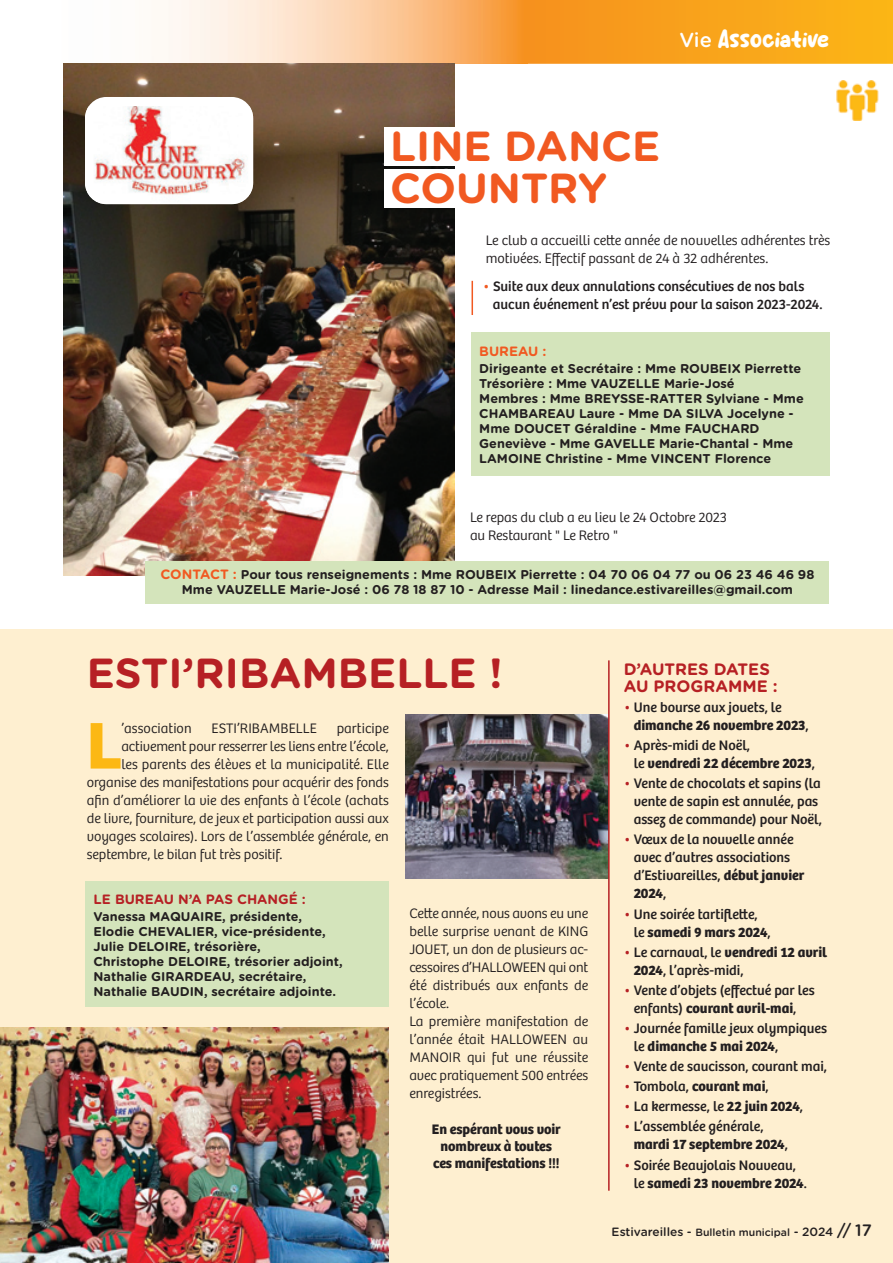
<style>
.page{position:relative;width:893px;height:1263px;background:#fff}
.page>*{position:absolute;margin:0;border:0;box-sizing:border-box;transform-origin:0 0}
.t1{font:700 68.4px "Bree";color:#fcb814}
.t2{font:700 42px "Gotham Rounded";color:#b62024}
.t3{font:700 42px/42px "Gotham Rounded";color:#f15921}
.t4{font:19.5px "Delight Coffee";color:#fff}
.t5{font:700 16.5px/16.5px "Gotham Rounded";color:#b62024}
.t6{font:300 14.25px/18px "Bree";letter-spacing:-.005em;color:#231f20;text-align:justify}
.t7{font:14.25px/18px "Bree";color:#231f20}
.t8{font:700 14.25px/17.2px "Bree";letter-spacing:-.005em;color:#231f20}
.t9{font:700 13.5px "Gotham Rounded";color:#b62024}
.t10{font:700 13.5px "Gotham Rounded";color:#f15921}
.t11{font:700 12.75px/15px "Gotham Rounded";color:#231f20}
.t12{font:500 12px "Gotham Rounded";color:#231f20}
.s1{font-family:"Gotham Rounded";font-weight:500;font-size:20.25px}
.s2{color:#f15921}
.s3{font-size:13.5px;color:#f15921}
.s4{color:#b62024}
.s5{font-weight:700}
.s6{font-weight:400;color:#b62024}
.s7{font-weight:400}
.s8{font-size:10.5px}
.s9{font-size:16.5px}
</style>
<div class="page">
<div style="left:0;top:629px;width:893px;height:634px;background:#feefd0"></div>
<img style="left:0;top:1027px;width:389px;height:236px">
<img style="left:406px;top:714px;width:202px;height:164px">
<svg style="left:528px;top:0;width:365px;height:64px;background:#f8a31b"></svg>
<img style="left:63px;top:0;width:465px;height:71px">
<img style="left:64px;top:64px;width:390px;height:511px">
<div style="left:146px;top:562px;width:683px;height:42px;background:#d4e4bb"></div>
<img style="left:836px;top:81px;width:43px;height:40px">
<hr style="left:471px;top:281px;width:2px;height:34px;background:#f15921">
<div style="left:471px;top:332px;width:358px;height:143px;background:#d4e4bb"></div>
<div style="left:85px;top:97px;width:168px;height:107px;background:#fff;border-radius:21px"></div>
<img style="left:85px;top:107px;width:168px;height:97px">
<div style="left:385px;top:128px;width:97px;height:38px;background:#fff"></div>
<div style="left:385px;top:170px;width:97px;height:38px;background:#fff"></div>
<div style="left:85px;top:881px;width:304px;height:125px;background:#d4e4bb"></div>
<hr style="left:608px;top:660px;width:2px;height:531px;background:#b62024">
<p class="t4" style="left:679px;top:28px;width:151px"><span class="s1">Vie</span> Associative</p>
<p class="t3" style="left:390px;top:128px;width:272px">LINE DANCE<br>COUNTRY</p>
<p class="t6" style="left:486px;top:233px;width:346px">Le club a accueilli cette année de nouvelles adhérentes très motivées. Effectif passant de 24 à 32 adhérentes.</p>
<p class="t7" style="left:493px;top:279px;width:331px;text-indent:-10px"><span class="s2">•</span> Suite aux deux annulations consécutives de nos bals aucun événement n’est prévu pour la saison 2023-2024.</p>
<p class="t10" style="left:479px;top:346px;width:69px">BUREAU :</p>
<p class="t11" style="left:479px;top:362px;width:323px">Dirigeante et Secrétaire : Mme ROUBEIX Pierrette</p>
<p class="t11" style="left:479px;top:377px;width:257px">Trésorière : Mme VAUZELLE Marie-José</p>
<p class="t11" style="left:479px;top:392px;width:326px">Membres : Mme BREYSSE-RATTER Sylviane - Mme CHAMBAREAU Laure - Mme DA SILVA Jocelyne - Mme DOUCET Géraldine - Mme FAUCHARD Geneviève - Mme GAVELLE Marie-Chantal - Mme LAMOINE Christine - Mme VINCENT Florence</p>
<p class="t6" style="left:470px;top:510px;width:259px">Le repas du club a eu lieu le 24 Octobre 2023 au Restaurant " Le Retro "</p>
<p class="t11" style="left:161px;top:568px;width:655px"><span class="s3">CONTACT :</span> Pour tous renseignements : Mme ROUBEIX Pierrette : 04 70 06 04 77 ou 06 23 46 46 98</p>
<p class="t11" style="left:182px;top:583px;width:613px">Mme VAUZELLE Marie-José : 06 78 18 87 10 - Adresse Mail : linedance.estivareilles@gmail.com</p>
<p class="t2" style="left:87px;top:657px;width:417px">ESTI’RIBAMBELLE !</p>
<p class="t1" style="left:87px;top:721px;width:37px">L</p>
<p class="t6" style="left:121px;top:720px;width:72px">’association</p>
<p class="t6" style="left:212px;top:720px;width:107px">ESTI’RIBAMBELLE</p>
<p class="t6" style="left:337px;top:720px;width:54px">participe</p>
<p class="t6" style="left:121px;top:738px;width:269px">activement pour resserrer les liens entre l’école,</p>
<p class="t6" style="left:121px;top:756px;width:269px">les parents des élèves et la municipalité. Elle</p>
<p class="t6" style="left:87px;top:774px;width:304px">organise des manifestations pour acquérir des fonds</p>
<p class="t6" style="left:87px;top:792px;width:304px">afin d’améliorer la vie des enfants à l’école (achats</p>
<p class="t6" style="left:87px;top:810px;width:304px">de livre, fourniture, de jeux et participation aussi aux</p>
<p class="t6" style="left:87px;top:828px;width:304px">voyages scolaires). Lors de l’assemblée générale, en</p>
<p class="t6" style="left:87px;top:846px;width:197px">septembre, le bilan fut très positif.</p>
<p class="t9" style="left:94px;top:894px;width:214px">LE BUREAU N’A PAS CHANGÉ :</p>
<p class="t11" style="left:94px;top:909px;width:210px">Vanessa MAQUAIRE, présidente,</p>
<p class="t11" style="left:94px;top:924px;width:234px">Elodie CHEVALIER, vice-présidente,</p>
<p class="t11" style="left:94px;top:939px;width:169px">Julie DELOIRE, trésorière,</p>
<p class="t11" style="left:94px;top:954px;width:251px">Christophe DELOIRE, trésorier adjoint,</p>
<p class="t11" style="left:94px;top:969px;width:214px">Nathalie GIRARDEAU, secrétaire,</p>
<p class="t11" style="left:94px;top:984px;width:244px">Nathalie BAUDIN, secrétaire adjointe.</p>
<p class="t6" style="left:409px;top:905px;width:180px">Cette année, nous avons eu une belle surprise venant de KING JOUET, un don de plusieurs ac&shy;cessoires d’HALLOWEEN qui ont été distribués aux enfants de l’école.</p>
<p class="t6" style="left:409px;top:1013px;width:180px">La première manifestation de l’année était HALLOWEEN au MANOIR qui fut une réussite avec pratiquement 500 entrées enregistrées.</p>
<p class="t8" style="left:432px;top:1122px;width:130px;text-align:center">En espérant vous voir nombreux à toutes ces manifestations !!!</p>
<p class="t5" style="left:624px;top:662px;width:155px">D’AUTRES DATES<br>AU PROGRAMME :</p>
<p class="t7" style="left:634px;top:700px;width:177px;text-indent:-10px"><span class="s4">•</span> Une bourse aux jouets, le <span class="s5">dimanche 26 novembre 2023</span>,</p>
<p class="t8" style="left:634px;top:738px;width:183px;line-height:18px;text-indent:-10px"><span class="s6">•</span> <span class="s7">Après-midi de Noël,<br>le</span> vendredi 22 décembre 2023<span class="s7">,</span></p>
<p class="t7" style="left:634px;top:776px;width:190px;text-indent:-10px"><span class="s4">•</span> Vente de chocolats et sapins (la vente de sapin est annulée, pas assez de commande) pour Noël,</p>
<p class="t7" style="left:634px;top:832px;width:172px;text-indent:-10px"><span class="s4">•</span> Vœux de la nouvelle année avec d’autres associations d’Estivareilles, <span class="s5">début janvier<br>2024</span>,</p>
<p class="t7" style="left:634px;top:906px;width:139px;text-indent:-10px"><span class="s4">•</span> Une soirée tartiflette, le <span class="s5">samedi 9 mars 2024</span>,</p>
<p class="t7" style="left:634px;top:944px;width:195px;text-indent:-10px"><span class="s4">•</span> Le carnaval, le <span class="s5">vendredi 12 avril<br>2024</span>, l’après-midi,</p>
<p class="t7" style="left:624px;top:983px;width:193px;text-align:center"><span class="s4">•</span> Vente d’objets (effectué par les enfants) <span class="s5">courant avril-mai</span>,</p>
<p class="t7" style="left:634px;top:1021px;width:195px;text-indent:-10px"><span class="s4">•</span> Journée famille jeux olympiques le <span class="s5">dimanche 5 mai 2024</span>,</p>
<p class="t7" style="left:624px;top:1059px;width:205px"><span class="s4">•</span> Vente de saucisson, courant mai,</p>
<p class="t8" style="left:624px;top:1079px;width:146px"><span class="s6">•</span> <span class="s7">Tombola,</span> courant mai<span class="s7">,</span></p>
<p class="t7" style="left:624px;top:1099px;width:181px"><span class="s4">•</span> La kermesse, le <span class="s5">22 juin 2024</span>,</p>
<p class="t7" style="left:634px;top:1119px;width:156px;text-indent:-10px"><span class="s4">•</span> L’assemblée générale, <span class="s5">mardi 17 septembre 2024</span>,</p>
<p class="t7" style="left:634px;top:1157px;width:175px;text-indent:-10px"><span class="s4">•</span> Soirée Beaujolais Nouveau, le <span class="s5">samedi 23 novembre 2024</span>.</p>
<p class="t12" style="left:612px;top:1227px;width:262px">Estivareilles - <span class="s8">Bulletin municipal</span> - 2024 <span class="s9">// 17</span></p>
</div>
